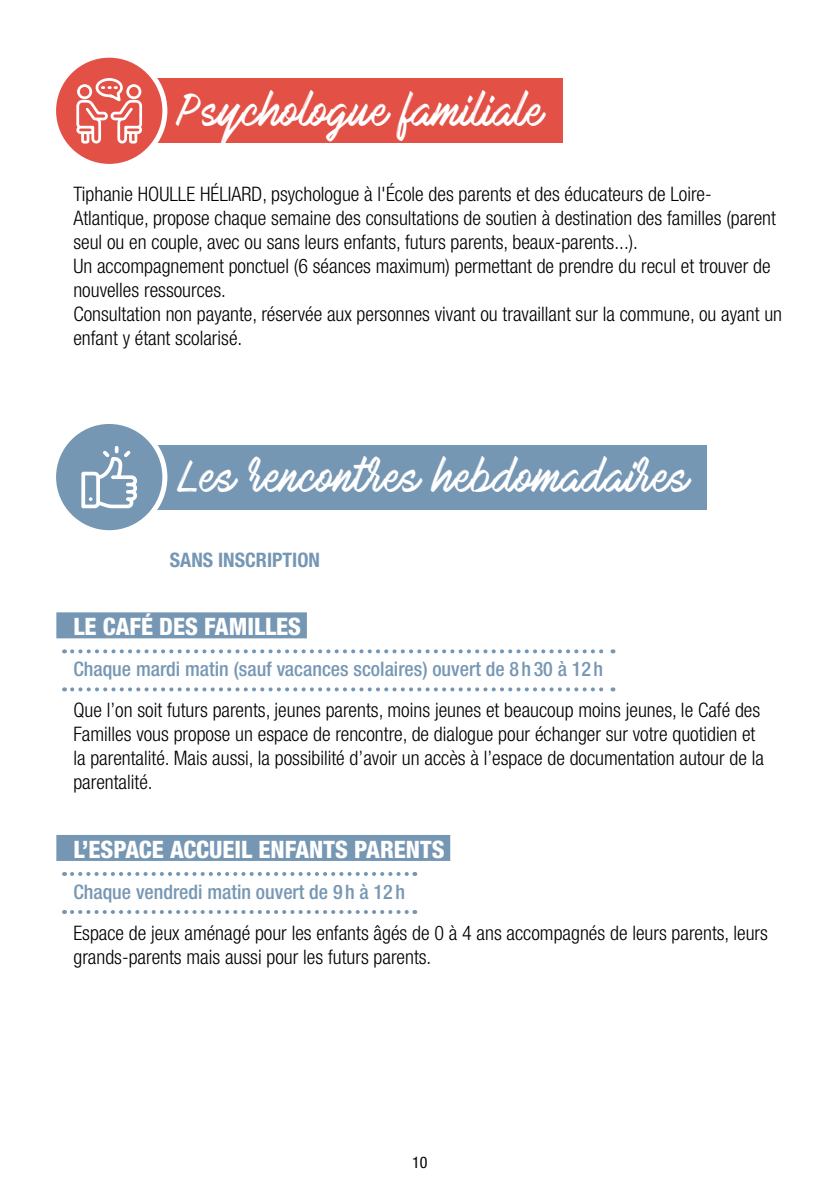
<style>
.page{position:relative;width:840px;height:1191px;background:#fff}
.page>*{position:absolute;margin:0;border:0;box-sizing:border-box;transform-origin:0 0}
.t1{font:40px "Mark My Words";letter-spacing:.02em;color:#fff}
.t2{font:800 condensed 24px "Helvetica Neue LT Pro";color:#fff}
.t3{font:300 condensed 20px/24px "Helvetica Neue LT Pro";color:#000}
.t4{font:500 condensed 20px "Helvetica Neue LT Pro";color:#7697b4}
.t5{font:700 condensed 20px "Helvetica Neue LT Pro";color:#7697b4}
.t6{font:condensed 16px "Helvetica Neue LT Pro";color:#000}
</style>
<div class="page">
<div style="left:102px;top:79px;width:460px;height:64px;background:#e25046"></div>
<div style="left:54px;top:55px;width:111px;height:111px;background:#e25046;border-radius:50%"></div>
<svg style="left:76px;top:78px;width:66px;height:66px"></svg>
<div style="left:51px;top:53px;width:116px;height:116px;border:5px solid #fff;border-radius:50%"></div>
<div style="left:102px;top:445px;width:604px;height:64px;background:#7697b4"></div>
<div style="left:54px;top:421px;width:111px;height:112px;background:#7697b4;border-radius:50%"></div>
<svg style="left:81px;top:446px;width:56px;height:62px"></svg>
<div style="left:51px;top:419px;width:116px;height:116px;border:5px solid #fff;border-radius:50%"></div>
<div style="left:56px;top:612px;width:251px;height:26px;background:#7697b4"></div>
<svg style="left:72px;top:649px;width:541px;height:4px"></svg>
<svg style="left:72px;top:687px;width:541px;height:4px"></svg>
<div style="left:56px;top:835px;width:394px;height:26px;background:#7697b4"></div>
<svg style="left:72px;top:872px;width:343px;height:4px"></svg>
<svg style="left:72px;top:910px;width:343px;height:4px"></svg>
<h1 class="t1" style="left:177px;top:89px;width:367px">Psychologue familiale</h1>
<p class="t3" style="left:73px;top:182px;width:709px">Tiphanie HOULLE HÉLIARD, psychologue à l'École des parents et des éducateurs de Loire-Atlantique, propose chaque semaine des consultations de soutien à destination des familles (parent seul ou en couple, avec ou sans leurs enfants, futurs parents, beaux-parents...).<br>Un accompagnement ponctuel (6 séances maximum) permettant de prendre du recul et trouver de nouvelles ressources.<br>Consultation non payante, réservée aux personnes vivant ou travaillant sur la commune, ou ayant un enfant y étant scolarisé.</p>
<h1 class="t1" style="left:177px;top:455px;width:513px">Les rencontres hebdomadaires</h1>
<p class="t5" style="left:170px;top:547px;width:151px">SANS INSCRIPTION</p>
<p class="t2" style="left:73px;top:612px;width:229px">LE CAFÉ DES FAMILLES</p>
<p class="t4" style="left:73px;top:657px;width:531px">Chaque mardi matin (sauf vacances scolaires) ouvert de 8 h 30 à 12 h</p>
<p class="t3" style="left:73px;top:698px;width:691px">Que l’on soit futurs parents, jeunes parents, moins jeunes et beaucoup moins jeunes, le Café des Familles vous propose un espace de rencontre, de dialogue pour échanger sur votre quotidien et la parentalité. Mais aussi, la possibilité d’avoir un accès à l’espace de documentation autour de la parentalité.</p>
<p class="t2" style="left:73px;top:834px;width:372px">L’ESPACE ACCUEIL ENFANTS PARENTS</p>
<p class="t4" style="left:73px;top:879px;width:333px">Chaque vendredi matin ouvert de 9 h à 12 h</p>
<p class="t3" style="left:73px;top:920px;width:695px">Espace de jeux aménagé pour les enfants âgés de 0 à 4 ans accompagnés de leurs parents, leurs grands-parents mais aussi pour les futurs parents.</p>
<p class="t6" style="left:412px;top:1153px;width:17px">10</p>
</div>
